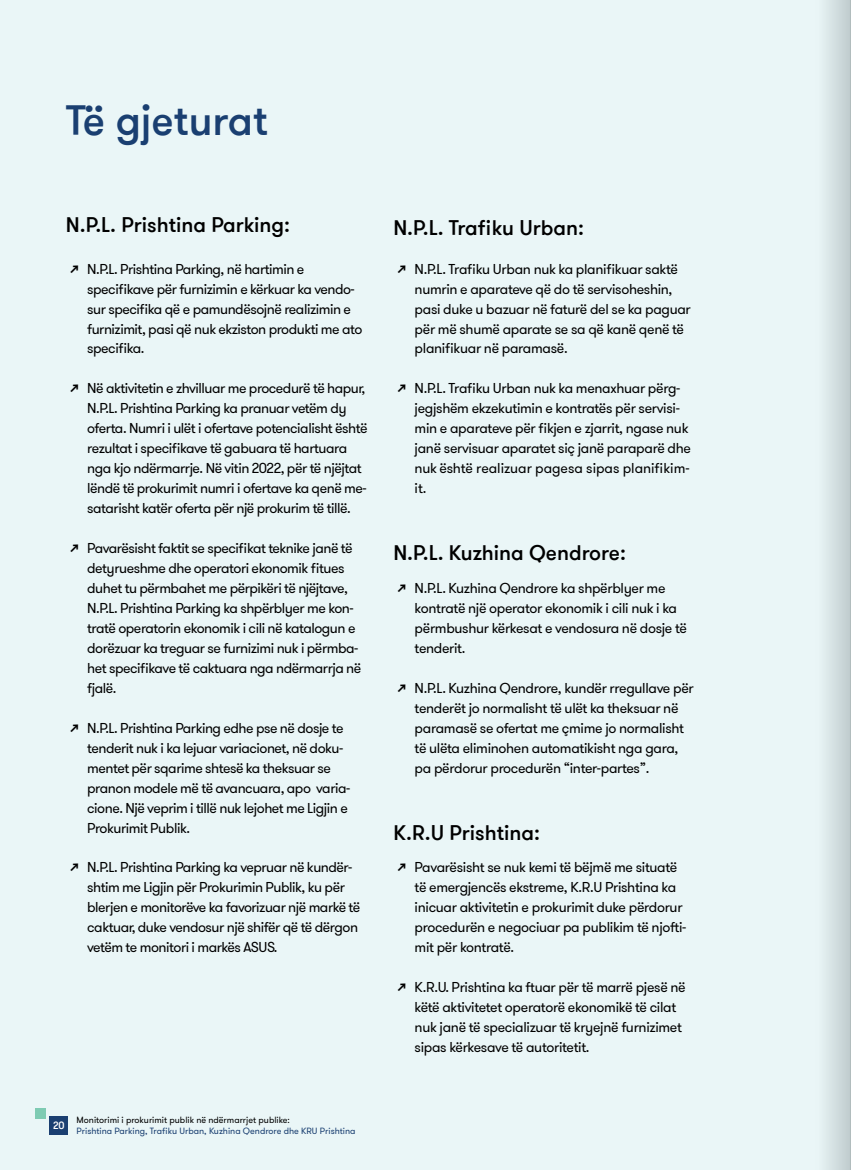
<style>
.page{position:relative;width:851px;height:1170px;background:#fff}
.page>*{position:absolute;margin:0;border:0;box-sizing:border-box;transform-origin:0 0}
.t1{font:500 42px "GT Walsheim Pro";color:#1a3f71}
.t2{font:500 21px "GT Walsheim Pro";color:#000}
.t3{font:14.25px/20px "GT Walsheim Pro";letter-spacing:-.03em;color:#000}
.t4{font:500 10.5px "GT Walsheim Pro";color:#fff}
.t5{font:9px "GT Walsheim Pro";color:#1a3f71}
.t6{font:9px "GT Walsheim Pro";color:#000}
.s1{font-weight:700}
</style>
<div class="page">
<div style="left:0;top:0;width:850px;height:1169px;background:#eaf6f7"></div>
<div style="left:50px;top:1116px;width:18px;height:18px;background:#1a3f71"></div>
<div style="left:36px;top:1107px;width:10px;height:11px;background:#7ecbb3"></div>
<div style="left:814px;top:0;width:36px;height:1169px;background:linear-gradient(to right,#edf9fa,#c2ced0)"></div>
<hr style="left:850px;top:0;width:1px;height:1169px;background:#bcbec0">
<h1 class="t1" style="left:66px;top:94px;width:203px">Të gjeturat</h1>
<h2 class="t2" style="left:66px;top:211px;width:226px">N.P.L. Prishtina Parking:</h2>
<p class="t3" style="left:87px;top:259px;width:277px;text-indent:-17px"><span class="s1">↗</span> N.P.L. Prishtina Parking, në hartimin e specifikave për furnizimin e kërkuar ka vendo&shy;sur specifika që e pamundësojnë realizimin e furnizimit, pasi që nuk ekziston produkti me ato specifika.</p>
<p class="t3" style="left:87px;top:379px;width:282px;text-indent:-17px"><span class="s1">↗</span> Në aktivitetin e zhvilluar me procedurë të hapur, N.P.L. Prishtina Parking ka pranuar vetëm dy oferta. Numri i ulët i ofertave potencialisht është rezultat i specifikave të gabuara të hartuara nga kjo ndërmarrje. Në vitin 2022, për të njëjtat lëndë të prokurimit numri i ofertave ka qenë me&shy;satarisht katër oferta për një prokurim të tillë.</p>
<p class="t3" style="left:87px;top:538px;width:275px;text-indent:-17px"><span class="s1">↗</span> Pavarësisht faktit se specifikat teknike janë të detyrueshme dhe operatori ekonomik fitues duhet tu përmbahet me përpikëri të njëjtave, N.P.L. Prishtina Parking ka shpërblyer me kon&shy;tratë operatorin ekonomik i cili në katalogun e dorëzuar ka treguar se furnizimi nuk i përmba&shy;het specifikave të caktuara nga ndërmarrja në fjalë.</p>
<p class="t3" style="left:87px;top:718px;width:264px;text-indent:-17px"><span class="s1">↗</span> N.P.L. Prishtina Parking edhe pse në dosje te tenderit nuk i ka lejuar variacionet, në doku&shy;mentet për sqarime shtesë ka theksuar se pranon modele më të avancuara, apo varia&shy;cione. Një veprim i tillë nuk lejohet me Ligjin e Prokurimit Publik.</p>
<p class="t3" style="left:87px;top:857px;width:274px;text-indent:-17px"><span class="s1">↗</span> N.P.L. Prishtina Parking ka vepruar në kundër&shy;shtim me Ligjin për Prokurimin Publik, ku për blerjen e monitorëve ka favorizuar një markë të caktuar, duke vendosur një shifër që të dërgon vetëm te monitori i markës ASUS.</p>
<p class="t4" style="left:53px;top:1118px;width:13px">20</p>
<p class="t6" style="left:77px;top:1114px;width:215px">Monitorimi i prokurimit publik në ndërmarrjet publike:</p>
<p class="t5" style="left:77px;top:1125px;width:280px">Prishtina Parking, Trafiku Urban, Kuzhina Qendrore dhe KRU Prishtina</p>
<h2 class="t2" style="left:393px;top:214px;width:192px">N.P.L. Trafiku Urban:</h2>
<p class="t3" style="left:414px;top:259px;width:278px;text-indent:-17px"><span class="s1">↗</span> N.P.L. Trafiku Urban nuk ka planifikuar saktë numrin e aparateve që do të servisoheshin, pasi duke u bazuar në faturë del se ka paguar për më shumë aparate se sa që kanë qenë të planifikuar në paramasë.</p>
<p class="t3" style="left:414px;top:379px;width:278px;text-indent:-17px"><span class="s1">↗</span> N.P.L. Trafiku Urban nuk ka menaxhuar përg&shy;jegjshëm ekzekutimin e kontratës për servisi&shy;min e aparateve për fikjen e zjarrit, ngase nuk janë servisuar aparatet siç janë paraparë dhe nuk është realizuar pagesa sipas planifikim&shy;it.</p>
<h2 class="t2" style="left:393px;top:539px;width:234px">N.P.L. Kuzhina Qendrore:</h2>
<p class="t3" style="left:414px;top:578px;width:274px;text-indent:-17px"><span class="s1">↗</span> N.P.L. Kuzhina Qendrore ka shpërblyer me kontratë një operator ekonomik i cili nuk i ka përmbushur kërkesat e vendosura në dosje të tenderit.</p>
<p class="t3" style="left:414px;top:678px;width:280px;text-indent:-17px"><span class="s1">↗</span> N.P.L. Kuzhina Qendrore, kundër rregullave për tenderët jo normalisht të ulët ka theksuar në paramasë se ofertat me çmime jo normalisht të ulëta eliminohen automatikisht nga gara, pa përdorur procedurën “inter-partes”.</p>
<h2 class="t2" style="left:393px;top:819px;width:148px">K.R.U Prishtina:</h2>
<p class="t3" style="left:414px;top:857px;width:273px;text-indent:-17px"><span class="s1">↗</span> Pavarësisht se nuk kemi të bëjmë me situatë të emergjencës ekstreme, K.R.U Prishtina ka inicuar aktivitetin e prokurimit duke përdorur procedurën e negociuar pa publikim të njofti&shy;mit për kontratë.</p>
<p class="t3" style="left:414px;top:977px;width:272px;text-indent:-17px"><span class="s1">↗</span> K.R.U. Prishtina ka ftuar për të marrë pjesë në këtë aktivitetet operatorë ekonomikë të cilat nuk janë të specializuar të kryejnë furnizimet sipas kërkesave të autoritetit.</p>
</div>
